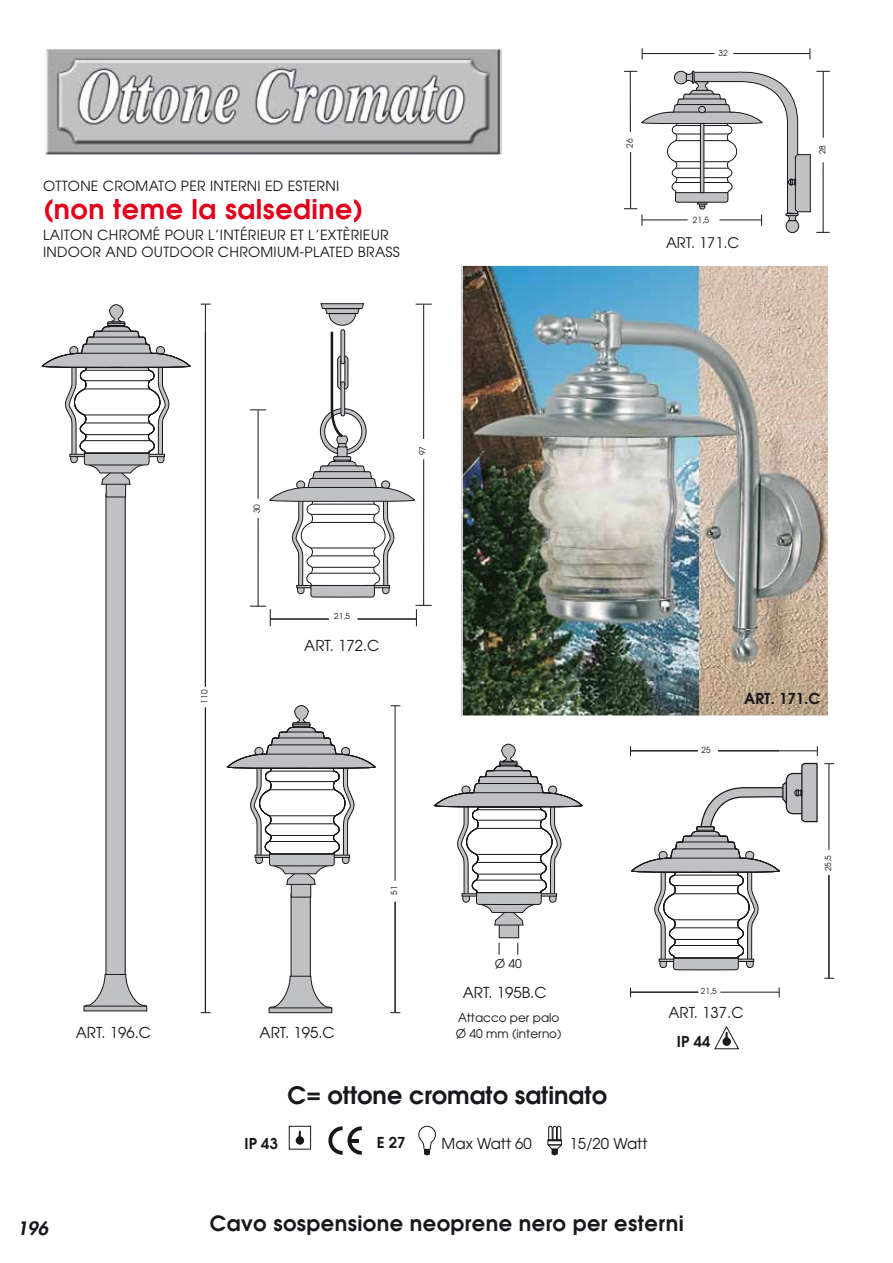
<style>
.page{position:relative;width:893px;height:1263px;background:#fff}
.page>*{position:absolute;margin:0;border:0;box-sizing:border-box;transform-origin:0 0}
.t1{font:600 27px "Avant Garde";letter-spacing:.02em;color:#e2001a}
.t2{font:600 24px "Avant Garde";color:#1a171c}
.t3{font:600 21px "Avant Garde";letter-spacing:.02em;color:#1a171c}
.t4{font:italic 800 18px "Futura";color:#1a171c}
.t5{font:15px "Avant Garde";color:#1a171c}
.t6{font:600 15px "Avant Garde";color:#1a171c}
.t7{font:14.55px "Avant Garde";color:#1a171c}
.t8{font:13.95px/17.7px "Avant Garde";letter-spacing:.02em;color:#1a171c}
.t9{font:12px/16.5px "Avant Garde";color:#1a171c}
.t10{font:8.4px "Avant Garde";color:#1a171c}
.t11{font:8.25px "Avant Garde";color:#1a171c}
</style>
<div class="page">
<hr style="left:423px;top:459px;width:1px;height:146px;background:#1a171c">
<hr style="left:358px;top:619px;width:58px;height:1px;background:#1a171c">
<hr style="left:270px;top:619px;width:59px;height:1px;background:#1a171c">
<svg style="left:416px;top:605px;width:16px;height:21px"></svg>
<hr style="left:358px;top:618px;width:58px;height:1px;background:#1a171c">
<hr style="left:270px;top:618px;width:59px;height:1px;background:#1a171c">
<svg style="left:250px;top:606px;width:21px;height:20px"></svg>
<hr style="left:258px;top:518px;width:1px;height:88px;background:#1a171c">
<img style="left:464px;top:267px;width:362px;height:447px">
<div style="left:461px;top:264px;width:368px;height:453px;border:2px solid #fff"></div>
<div style="left:106px;top:494px;width:19px;height:485px;background:#c0c1c2"></div>
<div style="left:106px;top:494px;width:20px;height:485px;border:1px solid #1a171c"></div>
<svg style="left:83px;top:974px;width:65px;height:38px"></svg>
<div style="left:291px;top:894px;width:19px;height:86px;background:#c0c1c2"></div>
<div style="left:291px;top:894px;width:20px;height:87px;border:1px solid #1a171c"></div>
<svg style="left:268px;top:975px;width:65px;height:38px"></svg>
<hr style="left:205px;top:304px;width:1px;height:383px;background:#1a171c">
<hr style="left:205px;top:707px;width:1px;height:305px;background:#1a171c">
<hr style="left:395px;top:706px;width:1px;height:175px;background:#1a171c">
<hr style="left:395px;top:902px;width:1px;height:110px;background:#1a171c">
<div style="left:296px;top:1136px;width:8px;height:9px;background:#1a171c;border-radius:50%"></div>
<svg style="left:297px;top:1130px;width:6px;height:8px"></svg>
<div style="left:289px;top:1126px;width:22px;height:23px;border:1px solid #1a171c"></div>
<svg style="left:328px;top:1126px;width:34px;height:29px"></svg>
<svg style="left:418px;top:1125px;width:18px;height:30px"></svg>
<svg style="left:547px;top:1125px;width:15px;height:30px"></svg>
<hr style="left:720px;top:992px;width:59px;height:1px;background:#1a171c">
<hr style="left:630px;top:992px;width:68px;height:1px;background:#1a171c">
<hr style="left:718px;top:750px;width:99px;height:1px;background:#1a171c">
<hr style="left:630px;top:750px;width:68px;height:1px;background:#1a171c">
<hr style="left:829px;top:875px;width:1px;height:103px;background:#1a171c">
<hr style="left:828px;top:764px;width:1px;height:86px;background:#1a171c">
<hr style="left:828px;top:875px;width:1px;height:103px;background:#1a171c">
<svg style="left:434px;top:743px;width:149px;height:212px"></svg>
<svg style="left:227px;top:705px;width:149px;height:202px"></svg>
<svg style="left:42px;top:304px;width:149px;height:203px"></svg>
<img style="left:45px;top:48px;width:457px;height:107px">
<svg style="left:250px;top:303px;width:182px;height:295px"></svg>
<div style="left:786px;top:219px;width:13px;height:14px;background:#c0c1c2;border-radius:50%"></div>
<div style="left:786px;top:219px;width:13px;height:14px;border:1px solid #1a171c;border-radius:50%"></div>
<svg style="left:816px;top:232px;width:14px;height:1px"></svg>
<hr style="left:642px;top:53px;width:72px;height:1px;background:#1a171c">
<hr style="left:733px;top:53px;width:77px;height:1px;background:#1a171c">
<hr style="left:823px;top:162px;width:1px;height:70px;background:#1a171c">
<svg style="left:624px;top:70px;width:206px;height:156px"></svg>
<hr style="left:719px;top:219px;width:42px;height:1px;background:#1a171c">
<hr style="left:642px;top:219px;width:46px;height:1px;background:#1a171c">
<svg style="left:714px;top:1026px;width:25px;height:23px"></svg>
<svg style="left:631px;top:762px;width:187px;height:209px"></svg>
<p class="t8" style="left:43px;top:177px;width:298px">OTTONE CROMATO PER INTERNI ED ESTERNI</p>
<h1 class="t1" style="left:43px;top:191px;width:322px">(non teme la salsedine)</h1>
<p class="t8" style="left:43px;top:225px;width:358px">LAITON CHROMÉ POUR L’INTÉRIEUR ET L’EXTÈRIEUR<br>INDOOR AND OUTDOOR CHROMIUM-PLATED BRASS</p>
<p class="t10" style="left:625px;top:148px;width:11px;rotate:-90deg">26</p>
<p class="t10" style="left:718px;top:48px;width:11px">32</p>
<p class="t10" style="left:693px;top:214px;width:18px">21,5</p>
<p class="t7" style="left:666px;top:233px;width:75px">ART. 171.C</p>
<p class="t10" style="left:817px;top:154px;width:11px;rotate:-90deg">28</p>
<p class="t11" style="left:199px;top:704px;width:15px;rotate:-90deg">110</p>
<p class="t11" style="left:252px;top:513px;width:11px;rotate:-90deg">30</p>
<p class="t11" style="left:417px;top:455px;width:11px;rotate:-90deg">97</p>
<p class="t11" style="left:334px;top:611px;width:17px">21,5</p>
<p class="t5" style="left:304px;top:637px;width:77px">ART. 172.C</p>
<p class="t11" style="left:702px;top:745px;width:11px">25</p>
<p class="t6" style="left:744px;top:689px;width:77px">ART. 171.C</p>
<p class="t11" style="left:389px;top:895px;width:11px;rotate:-90deg">51</p>
<p class="t9" style="left:495px;top:955px;width:29px">Ø 40</p>
<p class="t5" style="left:76px;top:1023px;width:77px">ART. 196.C</p>
<p class="t5" style="left:260px;top:1023px;width:77px">ART. 195.C</p>
<p class="t5" style="left:463px;top:983px;width:85px">ART. 195B.C</p>
<p class="t9" style="left:456px;top:1009px;width:107px">Attacco per palo<br>Ø 40 mm (interno)</p>
<h2 class="t2" style="left:288px;top:1079px;width:321px">C= ottone cromato satinato</h2>
<p class="t6" style="left:244px;top:1133px;width:35px">IP 43</p>
<p class="t6" style="left:377px;top:1133px;width:30px">E 27</p>
<p class="t5" style="left:442px;top:1134px;width:92px">Max Watt 60</p>
<p class="t5" style="left:569px;top:1134px;width:79px">15/20 Watt</p>
<p class="t11" style="left:701px;top:986px;width:17px">21,5</p>
<p class="t5" style="left:668px;top:1003px;width:77px">ART. 137.C</p>
<p class="t6" style="left:677px;top:1031px;width:35px">IP 44</p>
<p class="t11" style="left:823px;top:871px;width:17px;rotate:-90deg">25,5</p>
<p class="t4" style="left:17px;top:1216px;width:33px">196</p>
<h3 class="t3" style="left:210px;top:1209px;width:475px">Cavo sospensione neoprene nero per esterni</h3>
</div>
